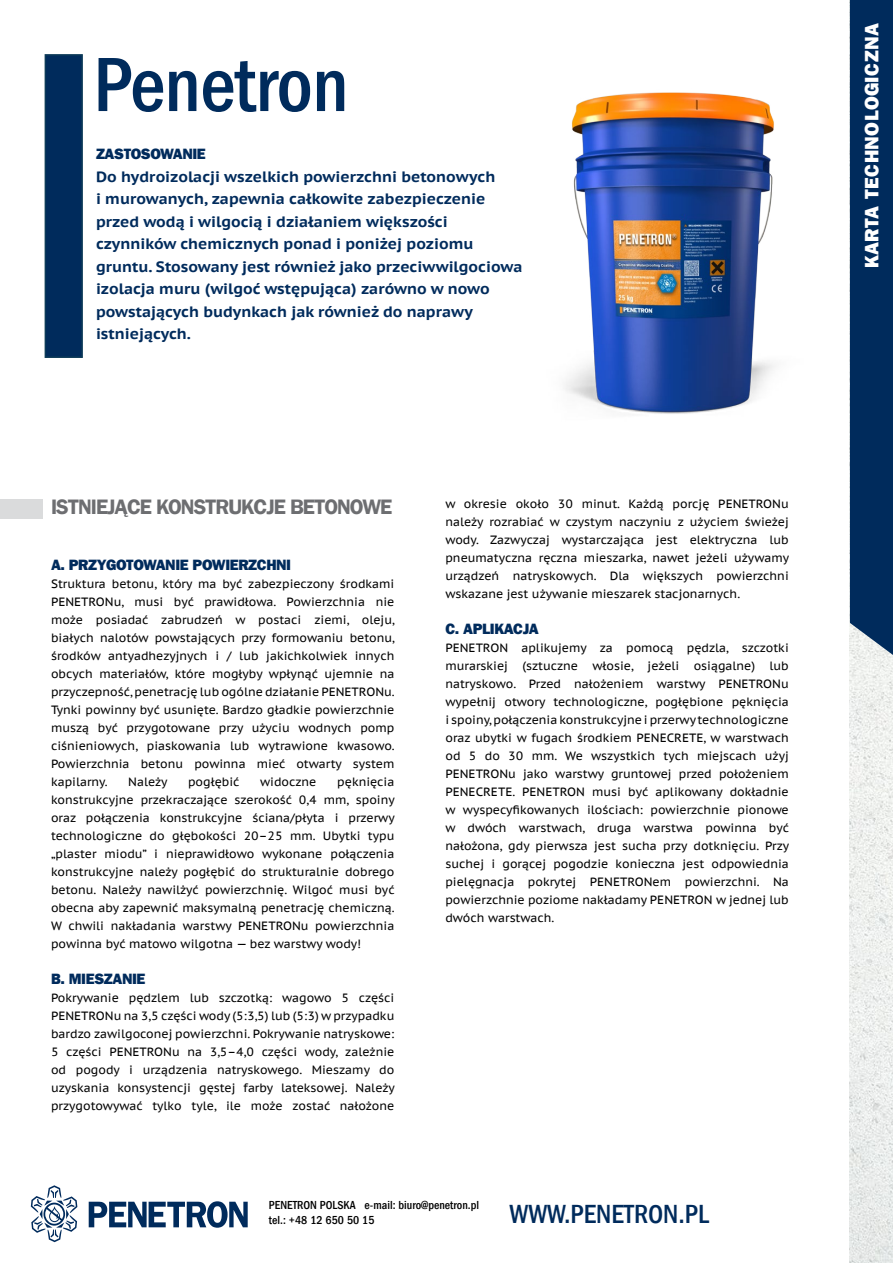
<style>
.page{position:relative;width:893px;height:1263px;background:#fff}
.page>*{position:absolute;margin:0;border:0;box-sizing:border-box;transform-origin:0 0}
.t1{font:500 condensed 79.5px "Franklin Gothic LT";letter-spacing:-.01em;color:#002b5c}
.t2{font:500 condensed 27px "Franklin Gothic LT";color:#002b5c}
.t3{font:600 21px "Franklin Gothic LT";letter-spacing:-.05em;color:#6d6e71}
.t4{font:800 19.5px "Franklin Gothic LT";letter-spacing:.025em;color:#fff}
.t5{font:700 15px/22.5px "PT Sans Caption";color:#002b5c;scale:1.04 1}
.t6{font:800 15px "Franklin Gothic LT";letter-spacing:-.025em;color:#002b5c}
.t7{font:12px/18px "PT Sans Caption";color:#000;text-align:justify}
.t8{font:500 condensed 12px/15px "Franklin Gothic LT";color:#000}
</style>
<div class="page">
<svg style="left:89px;top:1201px;width:159px;height:27px"></svg>
<svg style="left:31px;top:1185px;width:46px;height:57px"></svg>
<div style="left:45px;top:54px;width:38px;height:304px;background:#002b5c;border:2px solid #0d3b58"></div>
<img style="left:850px;top:668px;width:43px;height:595px">
<div style="left:850px;top:0;width:43px;height:668px;background:#002b5c"></div>
<div style="left:0;top:500px;width:42px;height:19px;background:#dadbdc"></div>
<img style="left:565px;top:92px;width:210px;height:322px">
<h1 class="t1" style="left:93px;top:40px;width:257px">Penetron</h1>
<p class="t6" style="left:96px;top:145px;width:111px">ZASTOSOWANIE</p>
<p class="t5" style="left:96px;top:165px;width:412px">Do hydroizolacji wszelkich powierzchni betonowych<br>i murowanych, zapewnia całkowite zabezpieczenie przed wodą i wilgocią i działaniem większości czynników chemicznych ponad i poniżej poziomu gruntu. Stosowany jest również jako przeciwwilgociowa izolacja muru (wilgoć wstępująca) zarówno w nowo powstających budynkach jak również do naprawy istniejących.</p>
<h3 class="t3" style="left:51px;top:495px;width:343px">ISTNIEJĄCE KONSTRUKCJE BETONOWE</h3>
<p class="t6" style="left:51px;top:556px;width:242px">A. PRZYGOTOWANIE POWIERZCHNI</p>
<p class="t7" style="left:51px;top:575px;width:345px">Struktura betonu, który ma być zabezpieczony środkami PENETRONu, musi być prawidłowa. Powierzchnia nie może posiadać zabrudzeń w postaci ziemi, oleju, białych nalotów powstających przy formowaniu betonu, środków antyadhezyjnych i / lub jakichkolwiek innych obcych materiałów, które mogłyby wpłynąć ujemnie na przyczepność, penetrację lub ogólne działanie PENETRONu.<br>Tynki powinny być usunięte. Bardzo gładkie powierzchnie muszą być przygotowane przy użyciu wodnych pomp ciśnieniowych, piaskowania lub wytrawione kwasowo.<br>Powierzchnia betonu powinna mieć otwarty system kapilarny.</p>
<p class="t7" style="left:128px;top:773px;width:41px">Należy</p>
<p class="t7" style="left:188px;top:773px;width:53px">pogłębić</p>
<p class="t7" style="left:260px;top:773px;width:58px">widoczne</p>
<p class="t7" style="left:51px;top:773px;width:345px;text-indent:286px">pęknięcia konstrukcyjne przekraczające szerokość 0,4 mm, spoiny oraz połączenia konstrukcyjne ściana/płyta i przerwy technologiczne do głębokości 20–25 mm. Ubytki typu „plaster miodu” i nieprawidłowo wykonane połączenia konstrukcyjne należy pogłębić do strukturalnie dobrego betonu. Należy nawilżyć powierzchnię. Wilgoć musi być obecna aby zapewnić maksymalną penetrację chemiczną.<br>W chwili nakładania warstwy PENETRONu powierzchnia powinna być matowo wilgotna — bez warstwy wody!</p>
<p class="t6" style="left:51px;top:970px;width:96px">B. MIESZANIE</p>
<p class="t7" style="left:51px;top:988px;width:345px">Pokrywanie pędzlem lub szczotką: wagowo 5 części PENETRONu na 3,5 części wody (5:3,5) lub (5:3) w przypadku bardzo zawilgoconej powierzchni. Pokrywanie natryskowe:<br>5 części PENETRONu na 3,5–4,0 części wody, zależnie od pogody i urządzenia natryskowego. Mieszamy do uzyskania konsystencji gęstej farby lateksowej. Należy przygotowywać tylko tyle, ile może zostać nałożone</p>
<p class="t7" style="left:445px;top:495px;width:345px">w okresie około 30 minut. Każdą porcję PENETRONu należy rozrabiać w czystym naczyniu z użyciem świeżej wody. Zazwyczaj wystarczająca jest elektryczna lub pneumatyczna ręczna mieszarka, nawet jeżeli używamy urządzeń natryskowych. Dla większych powierzchni wskazane jest używanie mieszarek stacjonarnych.</p>
<p class="t6" style="left:445px;top:620px;width:95px">C. APLIKACJA</p>
<p class="t7" style="left:445px;top:638px;width:345px">PENETRON aplikujemy za pomocą pędzla, szczotki murarskiej (sztuczne włosie, jeżeli osiągalne) lub natryskowo. Przed nałożeniem warstwy PENETRONu wypełnij otwory technologiczne, pogłębione pęknięcia i spoiny, połączenia konstrukcyjne i przerwy technologiczne oraz ubytki w fugach środkiem PENECRETE, w warstwach od 5 do 30 mm. We wszystkich tych miejscach użyj PENETRONu jako warstwy gruntowej przed położeniem PENECRETE. PENETRON musi być aplikowany dokładnie w wyspecyfikowanych ilościach: powierzchnie pionowe w dwóch warstwach, druga warstwa powinna być nałożona, gdy pierwsza jest sucha przy dotknięciu. Przy suchej i gorącej pogodzie konieczna jest odpowiednia pielęgnacja pokrytej PENETRONem powierzchni. Na powierzchnie poziome nakładamy PENETRON w jednej lub dwóch warstwach.</p>
<p class="t8" style="left:269px;top:1197px;width:212px">PENETRON POLSKA e-mail: biuro@penetron.pl tel.: +48 12 650 50 15</p>
<h2 class="t2" style="left:510px;top:1198px;width:201px">WWW.PENETRON.PL</h2>
<h3 class="t4" style="left:860px;top:268px;width:247px;rotate:-90deg">KARTA TECHNOLOGICZNA</h3>
</div>
